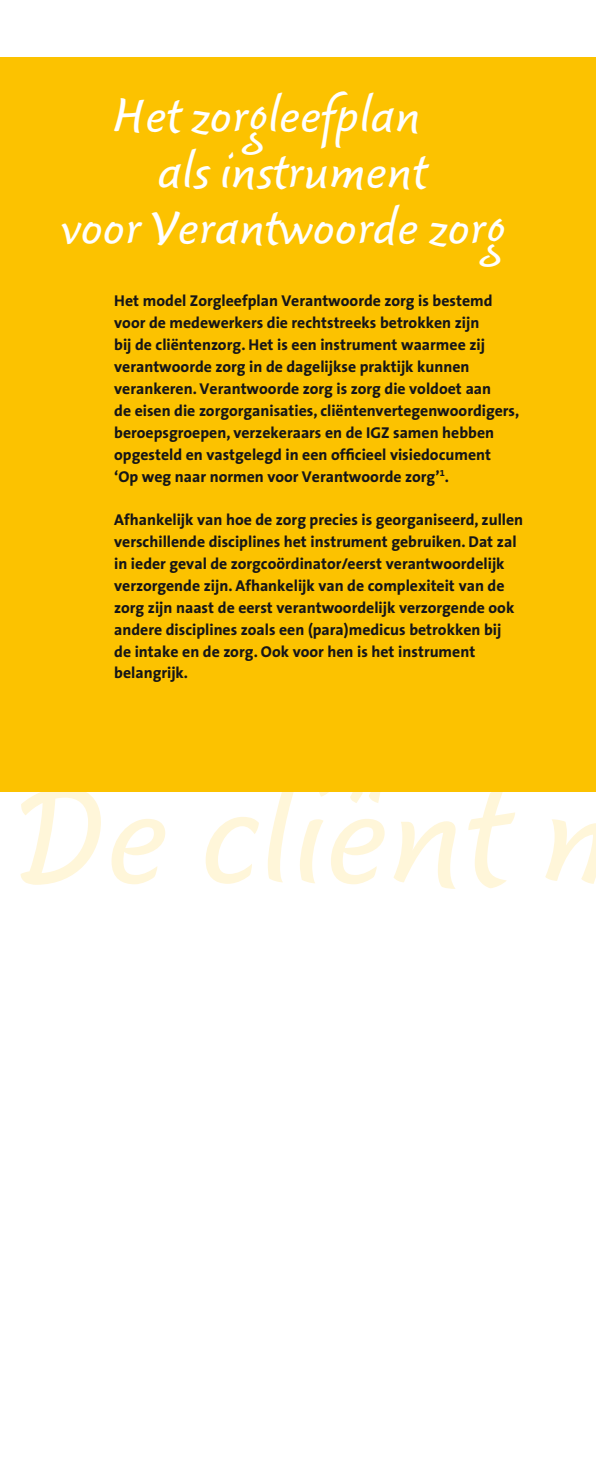
<style>
.page{position:relative;width:596px;height:1474px;background:#fff}
.page>*{position:absolute;margin:0;border:0;box-sizing:border-box;transform-origin:0 0}
.t1{font:600 126px "Fresco Script Sans";color:#fff6d9}
.tekst_gewoon{font:600 42px/56px "Fresco Script Sans";color:#fff;text-align:center}
.tekst_gewoon-2{font:700 15.75px/21.9px "The Sans Office";color:#151518}
</style>
<div class="page">
<div style="left:0;top:57px;width:595px;height:734px;background:#fcc200"></div>
<p class="tekst_gewoon" style="left:113px;top:89px;width:308px">Het zorgleefplan</p>
<p class="tekst_gewoon" style="left:61px;top:145px;width:446px">als instrument<br>voor Verantwoorde zorg</p>
<p class="tekst_gewoon-2" style="left:114px;top:290px;width:406px">Het model Zorgleefplan Verantwoorde zorg is bestemd voor de medewerkers die rechtstreeks betrokken zijn<br>bij de cliëntenzorg. Het is een instrument waarmee zij verantwoorde zorg in de dagelijkse praktijk kunnen verankeren. Verantwoorde zorg is zorg die voldoet aan<br>de eisen die zorgorganisaties, cliëntenvertegenwoordigers, beroepsgroepen, verzekeraars en de IGZ samen hebben opgesteld en vastgelegd in een officieel visiedocument<br>‘Op weg naar normen voor Verantwoorde zorg’<sup>1</sup>.</p>
<p class="tekst_gewoon-2" style="left:114px;top:509px;width:410px">Afhankelijk van hoe de zorg precies is georganiseerd, zullen verschillende disciplines het instrument gebruiken. Dat zal in ieder geval de zorgcoördinator/eerst verantwoordelijk verzorgende zijn. Afhankelijk van de complexiteit van de zorg zijn naast de eerst verantwoordelijk verzorgende ook andere disciplines zoals een (para)medicus betrokken bij<br>de intake en de zorg. Ook voor hen is het instrument belangrijk.</p>
<p class="t1" style="left:20px;top:763px;width:630px">De cliënt m</p>
</div>
